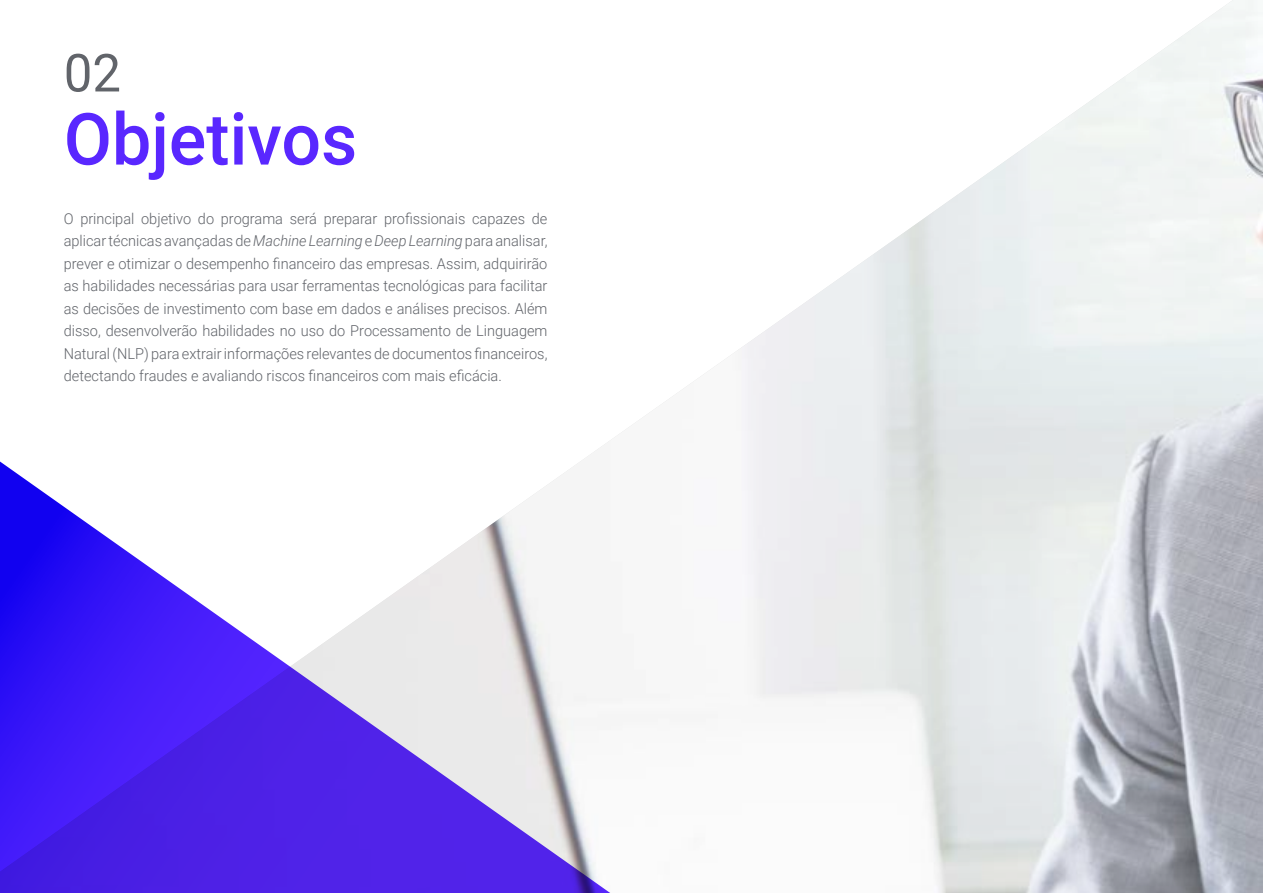
<style>
.page{position:relative;width:1263px;height:893px;background:#fff}
.page>*{position:absolute;margin:0;border:0;box-sizing:border-box;transform-origin:0 0}
.t1{font:500 72px "Roboto";color:#5927ff}
.t2{font:52.5px "Roboto";color:#61646a}
.t3{font:300 15px/22.5px "Roboto";color:#61646a;text-align:justify}
.s1{font-style:italic}
</style>
<div class="page">
<img style="left:603px;top:0;width:660px;height:893px">
<svg style="left:0;top:446px;width:640px;height:447px"></svg>
<h2 class="t2" style="left:64px;top:36px;width:59px">02</h2>
<h1 class="t1" style="left:64px;top:89px;width:295px">Objetivos</h1>
<p class="t3" style="left:64px;top:207px;width:485px">O principal objetivo do programa será preparar profissionais capazes de aplicar técnicas avançadas de <span class="s1">Machine Learning</span> e <span class="s1">Deep Learning</span> para analisar, prever e otimizar o desempenho financeiro das empresas. Assim, adquirirão as habilidades necessárias para usar ferramentas tecnológicas para facilitar as decisões de investimento com base em dados e análises precisos. Além disso, desenvolverão habilidades no uso do Processamento de Linguagem Natural (NLP) para extrair informações relevantes de documentos financeiros, detectando fraudes e avaliando riscos financeiros com mais eficácia.</p>
</div>
